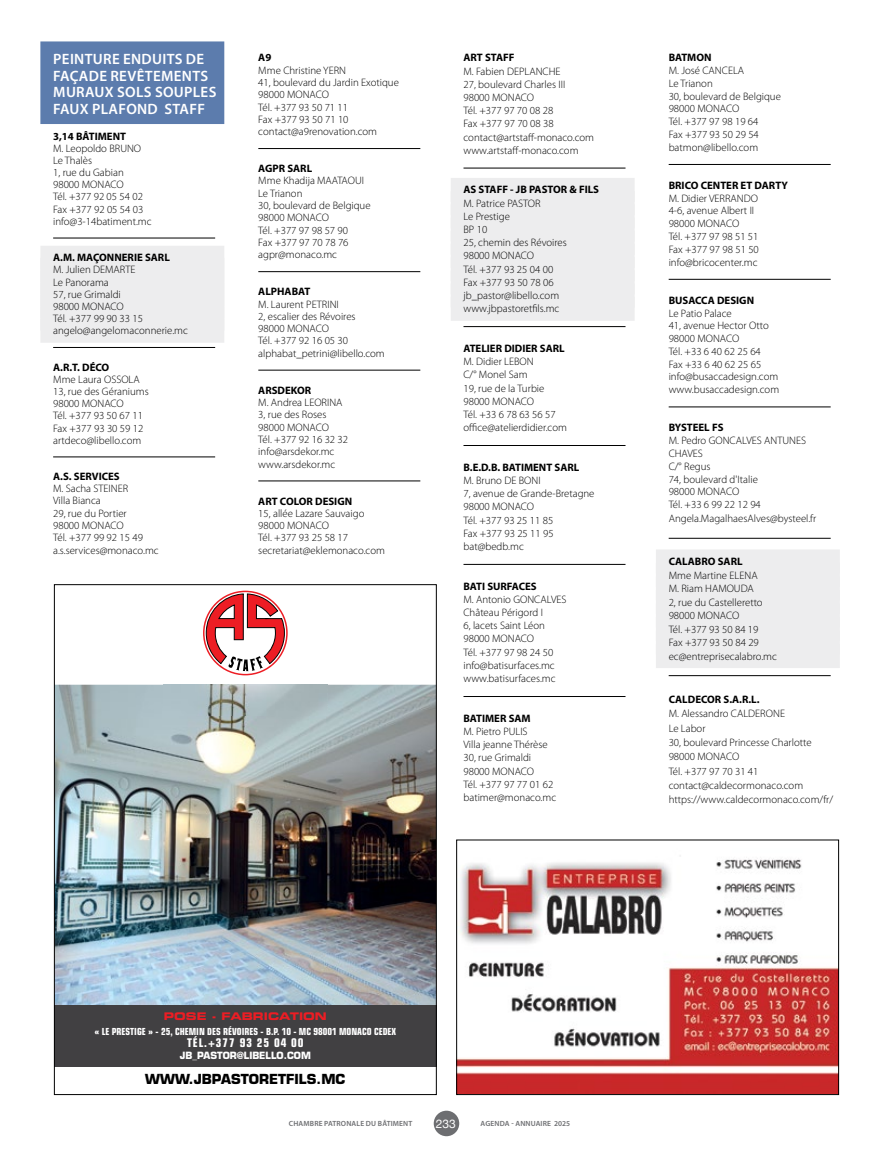
<style>
.page{position:relative;width:893px;height:1149px;background:#fff}
.page>*{position:absolute;margin:0;border:0;box-sizing:border-box;transform-origin:0 0}
.t1{font:600 15px/16.5px "Myriad Pro";letter-spacing:.02em;color:#fff}
.t2{font:700 13.5px "Eurostile";color:#000}
.t3{font:700 condensed 12px "Eurostile";letter-spacing:.08em;color:#fff;scale:.96 1}
.t4{font:12px "Helvetica Neue";color:#fff}
.t5{font:300 10.8px/13.2px "Myriad Pro";color:#000}
.t6{font:700 10.8px "Myriad Pro";color:#000}
.t7{font:10.5px "Eurostile Bold Extended Two";color:#ed1d24}
.t8{font:700 condensed 9.75px "Eurostile";color:#fff;scale:.96 1}
.t9{font:700 9.75px "Eurostile";color:#fff;scale:.96 1}
.t10{font:600 7.5px "Myriad Pro";letter-spacing:.02em;color:#6d6e71}
</style>
<div class="page">
<div style="left:40px;top:41px;width:184px;height:83px;background:#5c7cad"></div>
<hr style="left:53px;top:238px;width:162px;height:1px;background:#000">
<div style="left:40px;top:246px;width:184px;height:24px;background:#ededee"></div>
<div style="left:40px;top:270px;width:184px;height:24px;background:#ededee"></div>
<div style="left:40px;top:294px;width:184px;height:24px;background:#ededee"></div>
<div style="left:40px;top:318px;width:184px;height:24px;background:#ededee"></div>
<hr style="left:53px;top:347px;width:162px;height:1px;background:#000">
<hr style="left:53px;top:456px;width:162px;height:1px;background:#000">
<hr style="left:258px;top:148px;width:162px;height:1px;background:#000">
<hr style="left:258px;top:271px;width:162px;height:1px;background:#000">
<hr style="left:258px;top:370px;width:162px;height:1px;background:#000">
<hr style="left:258px;top:480px;width:162px;height:1px;background:#000">
<hr style="left:463px;top:168px;width:162px;height:1px;background:#000">
<div style="left:451px;top:178px;width:184px;height:24px;background:#ededee"></div>
<div style="left:451px;top:191px;width:184px;height:24px;background:#ededee"></div>
<div style="left:451px;top:204px;width:184px;height:24px;background:#ededee"></div>
<div style="left:451px;top:217px;width:184px;height:24px;background:#ededee"></div>
<div style="left:451px;top:231px;width:184px;height:24px;background:#ededee"></div>
<div style="left:451px;top:244px;width:184px;height:24px;background:#ededee"></div>
<div style="left:451px;top:257px;width:184px;height:24px;background:#ededee"></div>
<div style="left:451px;top:270px;width:184px;height:24px;background:#ededee"></div>
<div style="left:451px;top:283px;width:184px;height:24px;background:#ededee"></div>
<div style="left:451px;top:297px;width:184px;height:24px;background:#ededee"></div>
<hr style="left:463px;top:326px;width:162px;height:1px;background:#000">
<hr style="left:463px;top:445px;width:162px;height:1px;background:#000">
<hr style="left:463px;top:564px;width:162px;height:1px;background:#000">
<hr style="left:463px;top:696px;width:162px;height:1px;background:#000">
<hr style="left:669px;top:164px;width:162px;height:1px;background:#000">
<hr style="left:669px;top:279px;width:162px;height:1px;background:#000">
<hr style="left:669px;top:406px;width:162px;height:1px;background:#000">
<hr style="left:669px;top:538px;width:162px;height:1px;background:#000">
<div style="left:656px;top:549px;width:184px;height:24px;background:#ededee"></div>
<div style="left:656px;top:563px;width:184px;height:24px;background:#ededee"></div>
<div style="left:656px;top:576px;width:184px;height:24px;background:#ededee"></div>
<div style="left:656px;top:590px;width:184px;height:24px;background:#ededee"></div>
<div style="left:656px;top:603px;width:184px;height:24px;background:#ededee"></div>
<div style="left:656px;top:617px;width:184px;height:24px;background:#ededee"></div>
<div style="left:656px;top:630px;width:184px;height:24px;background:#ededee"></div>
<div style="left:656px;top:644px;width:184px;height:24px;background:#ededee"></div>
<hr style="left:669px;top:675px;width:162px;height:1px;background:#000">
<img style="left:56px;top:684px;width:379px;height:321px">
<img style="left:163px;top:675px;width:165px;height:40px">
<svg style="left:203px;top:590px;width:85px;height:85px"></svg>
<div style="left:54px;top:1005px;width:382px;height:61px;background:#414042"></div>
<img style="left:458px;top:855px;width:379px;height:237px">
<div style="left:456px;top:839px;width:383px;height:255px;border:1px solid #000"></div>
<div style="left:434px;top:1110px;width:25px;height:25px;background:#6d6e71;border-radius:50%"></div>
<h1 class="t1" style="left:53px;top:51px;width:165px">PEINTURE ENDUITS DE<br>FAÇADE REVÊTEMENTS<br>MURAUX SOLS SOUPLES<br>FAUX PLAFOND STAFF</h1>
<p class="t6" style="left:53px;top:129px;width:74px">3,14 BÂTIMENT</p>
<p class="t5" style="left:53px;top:142px;width:100px;line-height:12.1px">M. Leopoldo BRUNO<br>Le Thalès<br>1, rue du Gabian<br>98000 MONACO<br>Tél. +377 92 05 54 02<br>Fax +377 92 05 54 03 info@3-14batiment.mc</p>
<p class="t6" style="left:53px;top:250px;width:118px">A.M. MAÇONNERIE SARL</p>
<p class="t5" style="left:53px;top:263px;width:136px;line-height:12.1px">M. Julien DEMARTE<br>Le Panorama<br>57, rue Grimaldi<br>98000 MONACO<br>Tél. +377 99 90 33 15 angelo@angelomaconnerie.mc</p>
<p class="t6" style="left:53px;top:360px;width:58px">A.R.T. DÉCO</p>
<p class="t5" style="left:53px;top:373px;width:97px;line-height:12.1px">Mme Laura OSSOLA<br>13, rue des Géraniums<br>98000 MONACO<br>Tél. +377 93 50 67 11<br>Fax +377 93 30 59 12 artdeco@libello.com</p>
<p class="t6" style="left:53px;top:469px;width:68px">A.S. SERVICES</p>
<p class="t5" style="left:53px;top:482px;width:107px;line-height:12.3px">M. Sacha STEINER<br>Villa Bianca<br>29, rue du Portier<br>98000 MONACO<br>Tél. +377 99 92 15 49 a.s.services@monaco.mc</p>
<p class="t6" style="left:258px;top:51px;width:15px">A9</p>
<p class="t5" style="left:258px;top:64px;width:142px;line-height:12.3px">Mme Christine YERN<br>41, boulevard du Jardin Exotique<br>98000 MONACO<br>Tél. +377 93 50 71 11<br>Fax +377 93 50 71 10 contact@a9renovation.com</p>
<p class="t6" style="left:258px;top:161px;width:55px">AGPR SARL</p>
<p class="t5" style="left:258px;top:174px;width:114px;line-height:12.3px">Mme Khadija MAATAOUI<br>Le Trianon<br>30, boulevard de Belgique<br>98000 MONACO<br>Tél. +377 97 98 57 90<br>Fax +377 97 70 78 76 agpr@monaco.mc</p>
<p class="t6" style="left:258px;top:284px;width:53px">ALPHABAT</p>
<p class="t5" style="left:258px;top:297px;width:128px;line-height:12.3px">M. Laurent PETRINI<br>2, escalier des Révoires<br>98000 MONACO<br>Tél. +377 92 16 05 30 alphabat_petrini@libello.com</p>
<p class="t6" style="left:258px;top:383px;width:55px">ARSDEKOR</p>
<p class="t5" style="left:258px;top:396px;width:91px;line-height:12.3px">M. Andrea LEORINA<br>3, rue des Roses<br>98000 MONACO<br>Tél. +377 92 16 32 32 info@arsdekor.mc www.arsdekor.mc</p>
<p class="t6" style="left:258px;top:493px;width:95px">ART COLOR DESIGN</p>
<p class="t5" style="left:258px;top:506px;width:128px;line-height:12.5px">15, allée Lazare Sauvaigo<br>98000 MONACO<br>Tél. +377 93 25 58 17 secretariat@eklemonaco.com</p>
<p class="t6" style="left:463px;top:51px;width:53px">ART STAFF</p>
<p class="t5" style="left:463px;top:64px;width:132px">M. Fabien DEPLANCHE<br>27, boulevard Charles III<br>98000 MONACO<br>Tél. +377 97 70 08 28<br>Fax +377 97 70 08 38 contact@artstaff-monaco.com www.artstaff-monaco.com</p>
<p class="t6" style="left:463px;top:183px;width:137px">AS STAFF - JB PASTOR &amp; FILS</p>
<p class="t5" style="left:463px;top:196px;width:105px">M. Patrice PASTOR<br>Le Prestige<br>BP 10<br>25, chemin des Révoires<br>98000 MONACO<br>Tél. +377 93 25 04 00<br>Fax +377 93 50 78 06 jb_pastor@libello.com www.jbpastoretfils.mc</p>
<p class="t6" style="left:463px;top:341px;width:103px">ATELIER DIDIER SARL</p>
<p class="t5" style="left:463px;top:354px;width:105px">M. Didier LEBON<br>C/° Monel Sam<br>19, rue de la Turbie<br>98000 MONACO<br>Tél. +33 6 78 63 56 57 office@atelierdidier.com</p>
<p class="t6" style="left:463px;top:460px;width:117px">B.E.D.B. BATIMENT SARL</p>
<p class="t5" style="left:463px;top:473px;width:133px">M. Bruno DE BONI<br>7, avenue de Grande-Bretagne<br>98000 MONACO<br>Tél. +377 93 25 11 85<br>Fax +377 93 25 11 95 bat@bedb.mc</p>
<p class="t6" style="left:463px;top:578px;width:75px">BATI SURFACES</p>
<p class="t5" style="left:463px;top:592px;width:105px">M. Antonio GONCALVES<br>Château Périgord I<br>6, lacets Saint Léon<br>98000 MONACO<br>Tél. +377 97 98 24 50 info@batisurfaces.mc www.batisurfaces.mc</p>
<p class="t6" style="left:463px;top:710px;width:69px">BATIMER SAM</p>
<p class="t5" style="left:463px;top:724px;width:94px">M. Pietro PULIS<br>Villa jeanne Thérèse<br>30, rue Grimaldi<br>98000 MONACO<br>Tél. +377 97 77 01 62 batimer@monaco.mc</p>
<p class="t6" style="left:669px;top:51px;width:44px">BATMON</p>
<p class="t5" style="left:669px;top:64px;width:114px;line-height:12.8px">M. José CANCELA<br>Le Trianon<br>30, boulevard de Belgique<br>98000 MONACO<br>Tél. +377 97 98 19 64<br>Fax +377 93 50 29 54 batmon@libello.com</p>
<p class="t6" style="left:669px;top:178px;width:121px">BRICO CENTER ET DARTY</p>
<p class="t5" style="left:669px;top:191px;width:92px;line-height:12.8px">M. Didier VERRANDO<br>4-6, avenue Albert II<br>98000 MONACO<br>Tél. +377 97 98 51 51<br>Fax +377 97 98 51 50 info@bricocenter.mc</p>
<p class="t6" style="left:669px;top:293px;width:87px">BUSACCA DESIGN</p>
<p class="t5" style="left:669px;top:306px;width:112px;line-height:12.8px">Le Patio Palace<br>41, avenue Hector Otto<br>98000 MONACO<br>Tél. +33 6 40 62 25 64<br>Fax +33 6 40 62 25 65 info@busaccadesign.com www.busaccadesign.com</p>
<p class="t6" style="left:669px;top:420px;width:56px">BYSTEEL FS</p>
<p class="t5" style="left:669px;top:434px;width:139px;line-height:12.8px">M. Pedro GONCALVES ANTUNES<br>CHAVES<br>C/° Regus<br>74, boulevard d'Italie<br>98000 MONACO<br>Tél. +33 6 99 22 12 94</p>
<p class="t5" style="left:669px;top:512px;width:149px">Angela.MagalhaesAlves@bysteel.fr</p>
<p class="t6" style="left:669px;top:554px;width:75px">CALABRO SARL</p>
<p class="t5" style="left:669px;top:568px;width:110px">Mme Martine ELENA<br>M. Riam HAMOUDA<br>2, rue du Castelleretto<br>98000 MONACO<br>Tél. +377 93 50 84 19<br>Fax +377 93 50 84 29 ec@entreprisecalabro.mc</p>
<p class="t6" style="left:669px;top:692px;width:92px">CALDECOR S.A.R.L.</p>
<p class="t5" style="left:669px;top:706px;width:166px;line-height:14.2px">M. Alessandro CALDERONE<br>Le Labor<br>30, boulevard Princesse Charlotte<br>98000 MONACO<br>Tél. +377 97 70 31 41 contact@caldecormonaco.com https://www.caldecormonaco.com/fr/</p>
<p class="t7" style="left:164px;top:1008px;width:165px">POSE - FABRICATION</p>
<p class="t8" style="left:94px;top:1025px;width:316px">« LE PRESTIGE » - 25, CHEMIN DES RÉVOIRES - B.P. 10 - MC 98001 MONACO CEDEX</p>
<p class="t3" style="left:187px;top:1035px;width:123px">TÉL.+377 93 25 04 00</p>
<p class="t9" style="left:180px;top:1049px;width:138px">JB_PASTOR@LIBELLO.COM</p>
<p class="t2" style="left:145px;top:1070px;width:202px">WWW.JBPASTORETFILS.MC</p>
<p class="t10" style="left:289px;top:1118px;width:125px">CHAMBRE PATRONALE DU BÂTIMENT</p>
<p class="t4" style="left:436px;top:1114px;width:22px">233</p>
<p class="t10" style="left:481px;top:1118px;width:91px">AGENDA - ANNUAIRE 2025</p>
</div>
